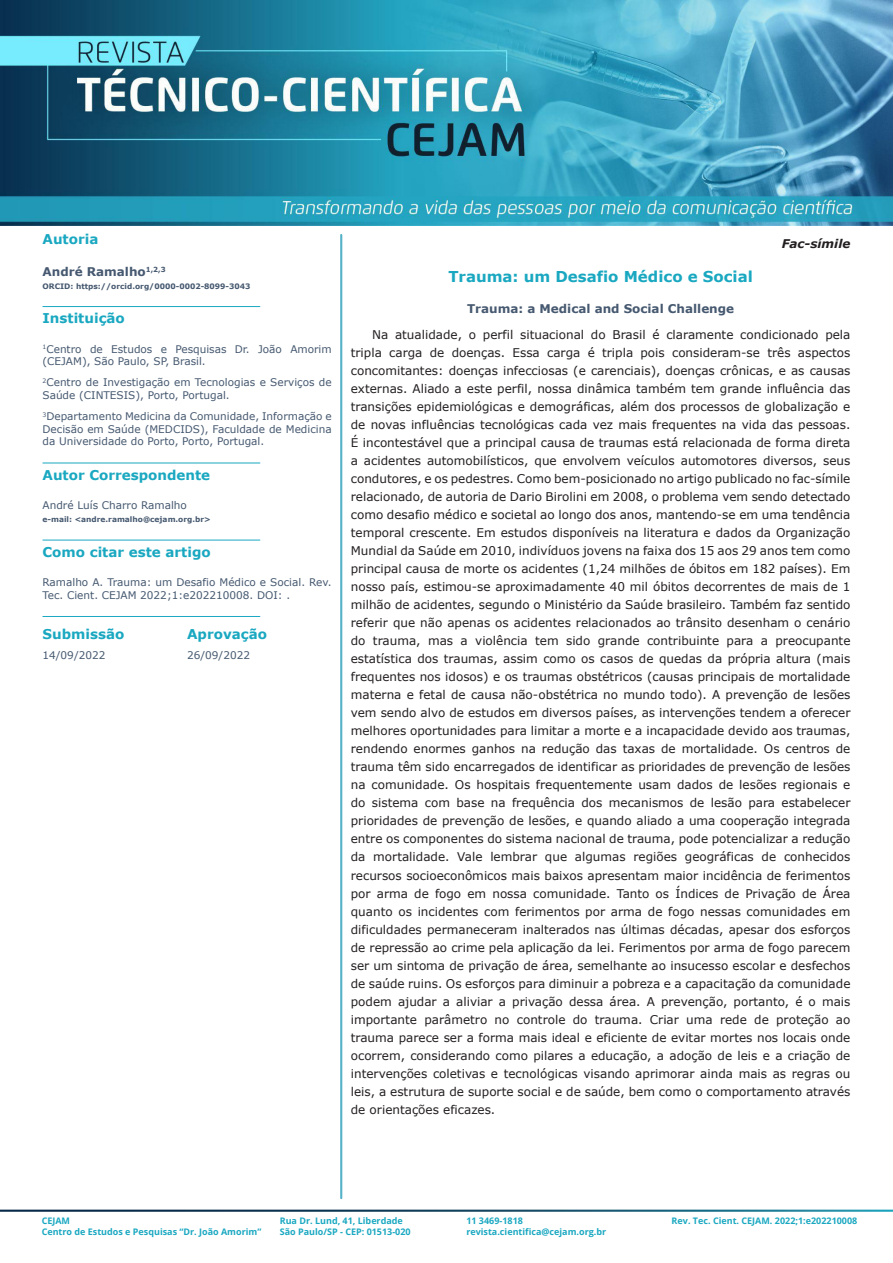
<style>
.page{position:relative;width:893px;height:1263px;background:#fff}
.page>*{position:absolute;margin:0;border:0;box-sizing:border-box;transform-origin:0 0}
.t1{font:700 15px "Verdana";color:#1aa8c1}
.t2{font:700 13.5px "Verdana";color:#1aa8c1}
.t3{font:12px/18px "Verdana";color:#231f20;text-align:justify}
.t4{font:700 12px "Verdana";color:#465970}
.t5{font:italic 700 12px "Verdana";color:#231f20}
.t6{font:10.5px/12.6px "Verdana";color:#465970}
.t7{font:9px/10.8px "Open Sans";color:#1aa8c1}
.t8{font:700 7.5px "Verdana";color:#465970}
</style>
<div class="page">
<img style="left:0;top:0;width:893px;height:226px">
<hr style="left:340px;top:235px;width:2px;height:963px;background:#56b2c9">
<hr style="left:43px;top:306px;width:217px;height:1px;background:#1aa8c1">
<hr style="left:43px;top:463px;width:217px;height:1px;background:#1aa8c1">
<hr style="left:43px;top:540px;width:217px;height:1px;background:#1aa8c1">
<hr style="left:43px;top:616px;width:217px;height:1px;background:#1aa8c1">
<p class="t2" style="left:43px;top:230px;width:57px">Autoria</p>
<p class="t4" style="left:43px;top:263px;width:125px">André Ramalho<sup>1,2,3</sup></p>
<p class="t8" style="left:43px;top:281px;width:210px">ORCID: https://orcid.org/0000-0002-8099-3043</p>
<p class="t2" style="left:43px;top:309px;width:84px">Instituição</p>
<p class="t6" style="left:43px;top:342px;width:291px"><sup>1</sup>Centro de Estudos e Pesquisas Dr. João Amorim (CEJAM), São Paulo, SP, Brasil.</p>
<p class="t6" style="left:43px;top:376px;width:291px"><sup>2</sup>Centro de Investigação em Tecnologias e Serviços de<br>Saúde (CINTESIS), Porto, Portugal.</p>
<p class="t6" style="left:43px;top:410px;width:291px;text-align:justify"><sup>3</sup>Departamento Medicina da Comunidade, Informação e Decisão em Saúde (MEDCIDS), Faculdade de Medicina da Universidade do Porto, Porto, Portugal.</p>
<p class="t2" style="left:43px;top:465px;width:169px">Autor Correspondente</p>
<p class="t6" style="left:43px;top:499px;width:146px">André Luís Charro Ramalho</p>
<p class="t8" style="left:43px;top:514px;width:170px">e-mail: &lt;andre.ramalho@cejam.org.br&gt;</p>
<p class="t2" style="left:43px;top:542px;width:170px">Como citar este artigo</p>
<p class="t6" style="left:43px;top:576px;width:291px">Ramalho A. Trauma: um Desafio Médico e Social. Rev.<br>Tec. Cient. CEJAM 2022;1:e202210008. DOI: .</p>
<p class="t2" style="left:43px;top:625px;width:83px">Submissão</p>
<p class="t2" style="left:187px;top:625px;width:81px">Aprovação</p>
<p class="t6" style="left:43px;top:649px;width:64px">14/09/2022</p>
<p class="t6" style="left:187px;top:649px;width:64px">26/09/2022</p>
<p class="t5" style="left:782px;top:235px;width:70px">Fac-símile</p>
<p class="t1" style="left:448px;top:265px;width:306px">Trauma: um Desafio Médico e Social</p>
<p class="t4" style="left:467px;top:300px;width:269px">Trauma: a Medical and Social Challenge</p>
<p class="t3" style="left:351px;top:326px;width:501px;text-indent:21px">Na atualidade, o perfil situacional do Brasil é claramente condicionado pela tripla carga de doenças. Essa carga é tripla pois consideram-se três aspectos concomitantes: doenças infecciosas (e carenciais), doenças crônicas, e as causas externas. Aliado a este perfil, nossa dinâmica também tem grande influência das transições epidemiológicas e demográficas, além dos processos de globalização e de novas influências tecnológicas cada vez mais frequentes na vida das pessoas.<br>É incontestável que a principal causa de traumas está relacionada de forma direta a acidentes automobilísticos, que envolvem veículos automotores diversos, seus condutores, e os pedestres. Como bem-posicionado no artigo publicado no fac-símile relacionado, de autoria de Dario Birolini em 2008, o problema vem sendo detectado como desafio médico e societal ao longo dos anos, mantendo-se em uma tendência temporal crescente. Em estudos disponíveis na literatura e dados da Organização Mundial da Saúde em 2010, indivíduos jovens na faixa dos 15 aos 29 anos tem como principal causa de morte os acidentes (1,24 milhões de óbitos em 182 países). Em nosso país, estimou-se aproximadamente 40 mil óbitos decorrentes de mais de 1 milhão de acidentes, segundo o Ministério da Saúde brasileiro. Também faz sentido referir que não apenas os acidentes relacionados ao trânsito desenham o cenário do trauma, mas a violência tem sido grande contribuinte para a preocupante estatística dos traumas, assim como os casos de quedas da própria altura (mais frequentes nos idosos) e os traumas obstétricos (causas principais de mortalidade materna e fetal de causa não-obstétrica no mundo todo). A prevenção de lesões vem sendo alvo de estudos em diversos países, as intervenções tendem a oferecer melhores oportunidades para limitar a morte e a incapacidade devido aos traumas, rendendo enormes ganhos na redução das taxas de mortalidade. Os centros de trauma têm sido encarregados de identificar as prioridades de prevenção de lesões na comunidade. Os hospitais frequentemente usam dados de lesões regionais e do sistema com base na frequência dos mecanismos de lesão para estabelecer prioridades de prevenção de lesões, e quando aliado a uma cooperação integrada entre os componentes do sistema nacional de trauma, pode potencializar a redução da mortalidade. Vale lembrar que algumas regiões geográficas de conhecidos recursos socioeconômicos mais baixos apresentam maior incidência de ferimentos por arma de fogo em nossa comunidade. Tanto os Índices de Privação de Área quanto os incidentes com ferimentos por arma de fogo nessas comunidades em dificuldades permaneceram inalterados nas últimas décadas, apesar dos esforços de repressão ao crime pela aplicação da lei. Ferimentos por arma de fogo parecem ser um sintoma de privação de área, semelhante ao insucesso escolar e desfechos de saúde ruins. Os esforços para diminuir a pobreza e a capacitação da comunidade podem ajudar a aliviar a privação dessa área. A prevenção, portanto, é o mais importante parâmetro no controle do trauma. Criar uma rede de proteção ao trauma parece ser a forma mais ideal e eficiente de evitar mortes nos locais onde ocorrem, considerando como pilares a educação, a adoção de leis e a criação de intervenções coletivas e tecnológicas visando aprimorar ainda mais as regras ou leis, a estrutura de suporte social e de saúde, bem como o comportamento através de orientações eficazes.</p>
<p class="t7" style="left:42px;top:1215px;width:30px">CEJAM</p>
<p class="t7" style="left:672px;top:1215px;width:187px">Rev. Tec. Cient. CEJAM. 2022;1:e202210008</p>
<p class="t7" style="left:42px;top:1226px;width:221px">Centro de Estudos e Pesquisas “Dr. João Amorim”</p>
<p class="t7" style="left:280px;top:1215px;width:132px">Rua Dr. Lund, 41, Liberdade<br>São Paulo/SP - CEP: 01513-020</p>
<p class="t7" style="left:466px;top:1215px;width:141px">11 3469-1818 revista.cientifica@cejam.org.br</p>
</div>
